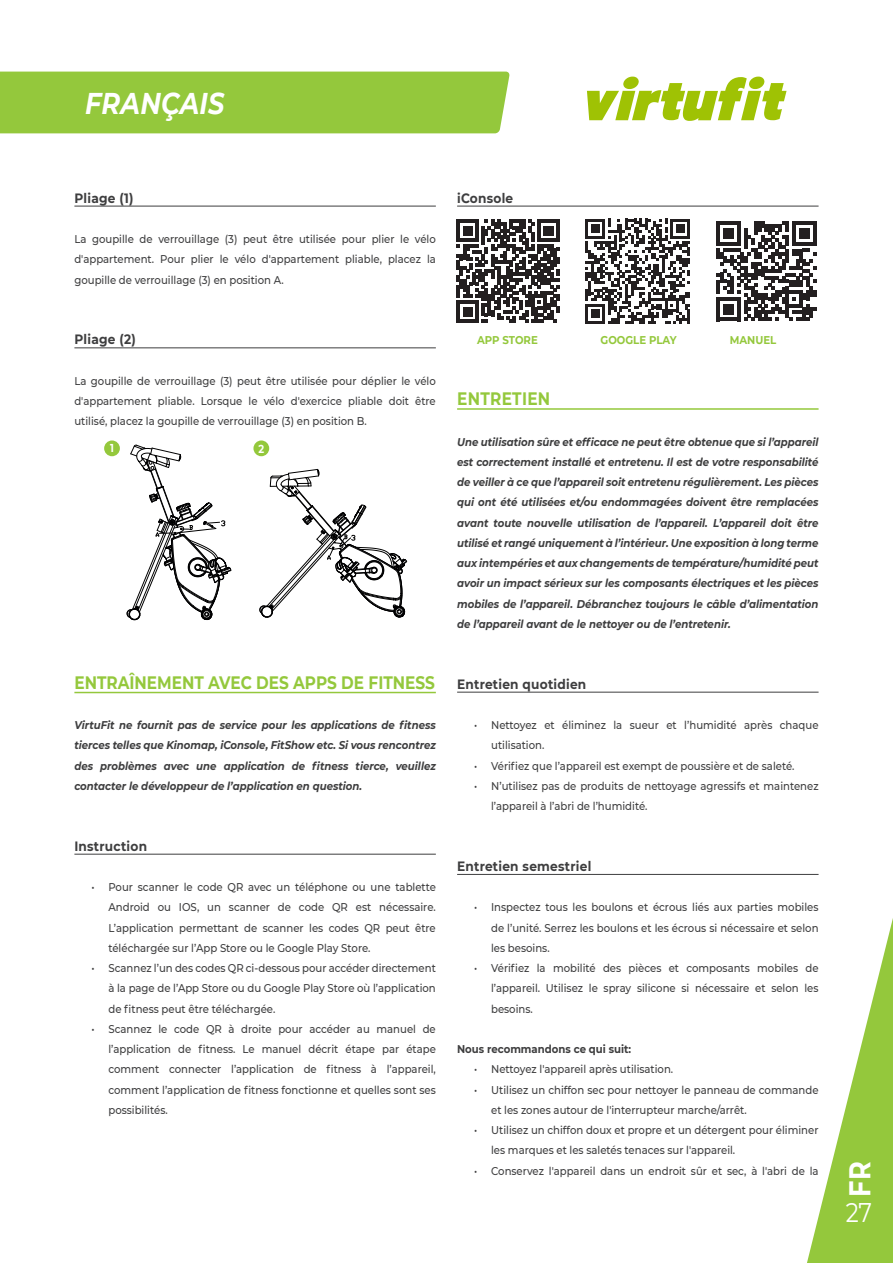
<style>
.page{position:relative;width:893px;height:1263px;background:#fff}
.page>*{position:absolute;margin:0;border:0;box-sizing:border-box;transform-origin:0 0}
.t1{font:italic 700 30px "Montserrat";letter-spacing:.01em;color:#fff;scale:.85 1}
.t2{font:700 30px "Montserrat";color:#fff;scale:.85 1}
.t3{font:27px "Montserrat";color:#fff;scale:.85 1}
.t4{font:700 18px "Montserrat";color:#94c83c;scale:.85 1}
.t5{font:700 18px "Montserrat";letter-spacing:.02em;color:#94c83c;scale:.85 1}
.t6{font:700 13.5px "Montserrat";letter-spacing:.02em;color:#3e3e3f;scale:.9 1}
.t7{font:700 11.55px "Montserrat";color:#fff;scale:.85 1}
.t8{font:500 11.25px/20.2px "Montserrat";color:#3e3e3f;text-align:justify;scale:.9 1}
.t9{font:italic 700 11.25px/20.2px "Montserrat";color:#3e3e3f;text-align:justify;scale:.9 1}
.t10{font:700 11.25px "Montserrat";color:#3e3e3f;scale:.9 1}
.t11{font:700 11.25px "Montserrat";color:#94c83c;scale:.9 1}
</style>
<div class="page">
<div style="left:0;top:72px;width:510px;height:61px;background:#94c83c"></div>
<svg style="left:587px;top:77px;width:199px;height:44px"></svg>
<svg style="left:798px;top:873px;width:95px;height:390px"></svg>
<hr style="left:457px;top:206px;width:362px;height:1px;background:#3e3e3f">
<hr style="left:457px;top:408px;width:362px;height:2px;background:#94c83c">
<hr style="left:457px;top:692px;width:362px;height:1px;background:#3e3e3f">
<hr style="left:457px;top:874px;width:362px;height:1px;background:#3e3e3f">
<hr style="left:74px;top:206px;width:362px;height:1px;background:#3e3e3f">
<hr style="left:74px;top:347px;width:362px;height:1px;background:#3e3e3f">
<hr style="left:74px;top:692px;width:362px;height:1px;background:#94c83c">
<hr style="left:74px;top:854px;width:362px;height:1px;background:#3e3e3f">
<div style="left:104px;top:440px;width:16px;height:16px;background:#94c83c;border-radius:50%"></div>
<svg style="left:259px;top:468px;width:149px;height:150px"></svg>
<svg style="left:117px;top:442px;width:115px;height:179px"></svg>
<div style="left:253px;top:440px;width:16px;height:16px;background:#94c83c;border-radius:50%"></div>
<svg style="left:457px;top:220px;width:102px;height:102px"></svg>
<svg style="left:585px;top:219px;width:105px;height:105px"></svg>
<hr style="left:687px;top:309px;width:3px;height:15px;background:#231f20">
<svg style="left:716px;top:221px;width:100px;height:100px"></svg>
<h1 class="t1" style="left:85px;top:93px;width:166px">FRANÇAIS</h1>
<p class="t6" style="left:74px;top:188px;width:67px">Pliage (1)</p>
<p class="t8" style="left:74px;top:229px;width:403px">La goupille de verrouillage (3) peut être utilisée pour plier le vélo d'appartement. Pour plier le vélo d'appartement pliable, placez la goupille de verrouillage (3) en position A.</p>
<p class="t6" style="left:74px;top:330px;width:70px">Pliage (2)</p>
<p class="t8" style="left:74px;top:371px;width:403px">La goupille de verrouillage (3) peut être utilisée pour déplier le vélo d'appartement pliable. Lorsque le vélo d'exercice pliable doit être utilisé, placez la goupille de verrouillage (3) en position B.</p>
<p class="t7" style="left:110px;top:442px;width:6px">1</p>
<p class="t7" style="left:258px;top:442px;width:8px">2</p>
<h3 class="t4" style="left:74px;top:669px;width:426px">ENTRAÎNEMENT AVEC DES APPS DE FITNESS</h3>
<p class="t9" style="left:74px;top:715px;width:403px">VirtuFit ne fournit pas de service pour les applications de fitness tierces telles que Kinomap, iConsole, FitShow etc. Si vous rencontrez des problèmes avec une application de fitness tierce, veuillez contacter le développeur de l’application en question.</p>
<p class="t6" style="left:74px;top:838px;width:82px">Instruction</p>
<p class="t8" style="left:108px;top:877px;width:365px;text-indent:-17px">• Pour scanner le code QR avec un téléphone ou une tablette Android ou IOS, un scanner de code QR est nécessaire.<br>L’application permettant de scanner les codes QR peut être téléchargée sur l’App Store ou le Google Play Store.</p>
<p class="t8" style="left:108px;top:958px;width:365px;text-indent:-17px">• Scannez l’un des codes QR ci-dessous pour accéder directement à la page de l’App Store ou du Google Play Store où l’application de fitness peut être téléchargée.</p>
<p class="t8" style="left:108px;top:1019px;width:365px;text-indent:-17px">• Scannez le code QR à droite pour accéder au manuel de l’application de fitness. Le manuel décrit étape par étape comment connecter l’application de fitness à l’appareil, comment l’application de fitness fonctionne et quelles sont ses possibilités.</p>
<p class="t6" style="left:457px;top:190px;width:64px">iConsole</p>
<p class="t11" style="left:477px;top:332px;width:69px">APP STORE</p>
<p class="t11" style="left:600px;top:332px;width:86px">GOOGLE PLAY</p>
<p class="t11" style="left:730px;top:334px;width:53px">MANUEL</p>
<h3 class="t5" style="left:457px;top:389px;width:111px">ENTRETIEN</h3>
<p class="t9" style="left:457px;top:432px;width:403px">Une utilisation sûre et efficace ne peut être obtenue que si l’appareil est correctement installé et entretenu. Il est de votre responsabilité de veiller à ce que l’appareil soit entretenu régulièrement. Les pièces qui ont été utilisées et/ou endommagées doivent être remplacées avant toute nouvelle utilisation de l’appareil. L’appareil doit être utilisé et rangé uniquement à l’intérieur. Une exposition à long terme aux intempéries et aux changements de température/humidité peut avoir un impact sérieux sur les composants électriques et les pièces mobiles de l’appareil. Débranchez toujours le câble d’alimentation de l’appareil avant de le nettoyer ou de l’entretenir.</p>
<p class="t6" style="left:457px;top:676px;width:145px">Entretien quotidien</p>
<p class="t8" style="left:491px;top:715px;width:365px;text-indent:-17px">• Nettoyez et éliminez la sueur et l’humidité après chaque utilisation.</p>
<p class="t8" style="left:474px;top:756px;width:357px">• Vérifiez que l’appareil est exempt de poussière et de saleté.</p>
<p class="t8" style="left:491px;top:776px;width:365px;text-indent:-17px">• N’utilisez pas de produits de nettoyage agressifs et maintenez l’appareil à l’abri de l’humidité.</p>
<p class="t6" style="left:457px;top:859px;width:151px">Entretien semestriel</p>
<p class="t8" style="left:491px;top:897px;width:365px;text-indent:-17px">• Inspectez tous les boulons et écrous liés aux parties mobiles de l’unité. Serrez les boulons et les écrous si nécessaire et selon les besoins.</p>
<p class="t8" style="left:491px;top:958px;width:365px;text-indent:-17px">• Vérifiez la mobilité des pièces et composants mobiles de l’appareil. Utilisez le spray silicone si nécessaire et selon les besoins.</p>
<p class="t10" style="left:457px;top:1043px;width:195px">Nous recommandons ce qui suit:</p>
<p class="t8" style="left:474px;top:1059px;width:223px">• Nettoyez l'appareil après utilisation.</p>
<p class="t8" style="left:491px;top:1080px;width:365px;text-indent:-17px">• Utilisez un chiffon sec pour nettoyer le panneau de commande et les zones autour de l'interrupteur marche/arrêt.</p>
<p class="t8" style="left:491px;top:1120px;width:365px;text-indent:-17px">• Utilisez un chiffon doux et propre et un détergent pour éliminer les marques et les saletés tenaces sur l'appareil.</p>
<p class="t8" style="left:474px;top:1161px;width:384px">• Conservez l'appareil dans un endroit sûr et sec, à l'abri de la</p>
<h1 class="t2" style="left:843px;top:1197px;width:44px;rotate:-90deg">FR</h1>
<h2 class="t3" style="left:846px;top:1197px;width:33px">27</h2>
</div>
